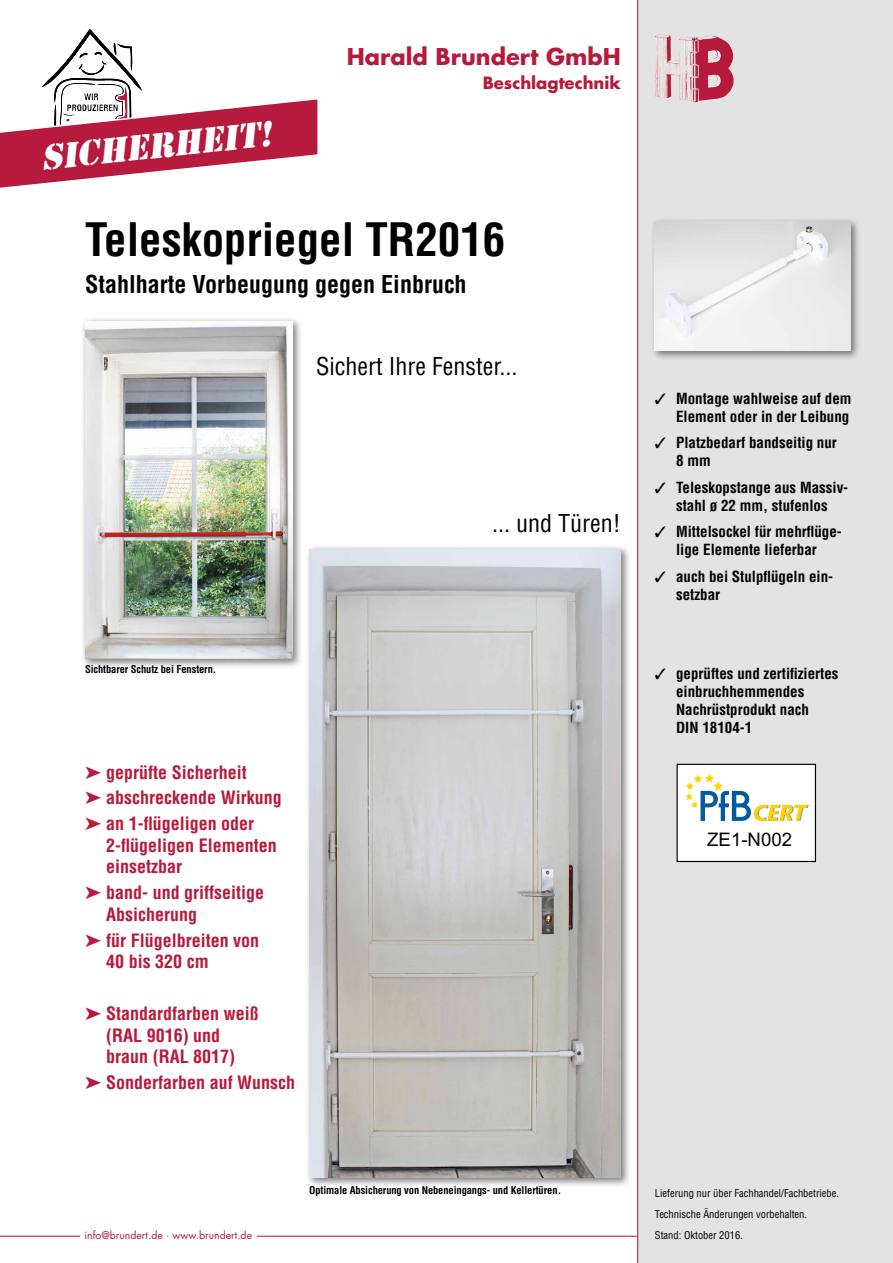
<style>
.page{position:relative;width:893px;height:1263px;background:#fff}
.page>*{position:absolute;margin:0;border:0;box-sizing:border-box;transform-origin:0 0}
.t1{font:700 condensed 45px "Helvetica";color:#000}
.t2{font:italic 33px "Stencil";color:#fff}
.t3{font:700 condensed 24px "Helvetica";color:#000}
.t4{font:condensed 24px "Helvetica";color:#000}
.t5{font:700 22.5px "Futura";color:#b61a3d}
.t6{font:18.6px "Arial";color:#000}
.t7{font:700 condensed 18px/21.6px "Helvetica";color:#b61a3d}
.t8{font:700 16.5px "Futura";color:#b61a3d}
.t9{font:700 condensed 15px/18px "Helvetica";color:#000}
.t10{font:condensed 10.5px/21.1px "Helvetica";color:#000}
.t11{font:700 condensed 10.5px "Helvetica";letter-spacing:-.01em;color:#000}
.t12{font:10.5px "Futura";color:#b61a3d}
.t13{font:700 condensed 9.3px/11.1px "Helvetica Neue";color:#000;text-align:center}
</style>
<div class="page">
<hr style="left:0;top:1236px;width:859px;height:1px;background:#b61a3d">
<div style="left:638px;top:0;width:255px;height:1263px;background:#e3e3e3"></div>
<hr style="left:637px;top:0;width:1px;height:1263px;background:#b61a3d">
<div style="left:651px;top:217px;width:209px;height:144px;background:#000;opacity:.5"></div>
<img style="left:655px;top:221px;width:195px;height:129px">
<div style="left:81px;top:317px;width:222px;height:352px;background:#000;opacity:.5"></div>
<img style="left:85px;top:321px;width:208px;height:337px">
<div style="left:80px;top:1229px;width:176px;height:18px;background:#fff"></div>
<img style="left:655px;top:34px;width:72px;height:68px">
<svg style="left:0;top:29px;width:318px;height:159px"></svg>
<div style="left:305px;top:545px;width:326px;height:643px;background:#000;opacity:.5"></div>
<img style="left:309px;top:549px;width:312px;height:629px">
<div style="left:677px;top:764px;width:138px;height:97px;background:#fff"></div>
<svg style="left:685px;top:774px;width:124px;height:47px"></svg>
<div style="left:676px;top:764px;width:140px;height:98px;border:1px solid #000"></div>
<p class="t13" style="left:67px;top:91px;width:53px">WIR<br>PRODUZIEREN</p>
<h2 class="t2" style="left:39px;top:137px;width:233px;rotate:-6deg">Sicherheit!</h2>
<h3 class="t5" style="left:347px;top:42px;width:276px">Harald Brundert GmbH</h3>
<p class="t8" style="left:483px;top:72px;width:140px">Beschlagtechnik</p>
<h1 class="t1" style="left:85px;top:212px;width:422px">Teleskopriegel TR2016</h1>
<h3 class="t3" style="left:85px;top:270px;width:383px">Stahlharte Vorbeugung gegen Einbruch</h3>
<h3 class="t4" style="left:316px;top:351px;width:203px">Sichert Ihre Fenster...</h3>
<p class="t11" style="left:85px;top:663px;width:133px">Sichtbarer Schutz bei Fenstern.</p>
<p class="t7" style="left:85px;top:759px;width:198px;line-height:25.8px">➤ geprüfte Sicherheit<br>➤ abschreckende Wirkung ➤ an 1-flügeligen oder</p>
<p class="t7" style="left:106px;top:834px;width:172px">2-flügeligen Elementen einsetzbar</p>
<p class="t7" style="left:106px;top:882px;width:160px;text-indent:-21px">➤ band- und griffseitige<br>Absicherung</p>
<p class="t7" style="left:106px;top:929px;width:154px;text-indent:-21px">➤ für Flügelbreiten von<br>40 bis 320 cm</p>
<p class="t7" style="left:106px;top:1002px;width:154px;text-indent:-21px">➤ Standardfarben weiß (RAL 9016) und braun (RAL 8017)</p>
<p class="t7" style="left:85px;top:1071px;width:212px">➤ Sonderfarben auf Wunsch</p>
<h3 class="t4" style="left:492px;top:509px;width:130px">... und Türen!</h3>
<p class="t9" style="left:655px;top:389px;width:198px;text-align:right">✓ Montage wahlweise auf dem<br>Element oder in der Leibung</p>
<p class="t9" style="left:676px;top:433px;width:162px;text-indent:-21px">✓ Platzbedarf bandseitig nur<br>8 mm</p>
<p class="t9" style="left:655px;top:478px;width:195px;text-align:center">✓ Teleskopstange aus Massiv&shy;stahl ø 22 mm, stufenlos</p>
<p class="t9" style="left:655px;top:522px;width:189px;text-align:center">✓ Mittelsockel für mehrflüge&shy;lige Elemente lieferbar</p>
<p class="t9" style="left:676px;top:567px;width:159px;text-indent:-21px">✓ auch bei Stulpflügeln ein&shy;setzbar</p>
<p class="t9" style="left:676px;top:664px;width:164px;text-indent:-21px">✓ geprüftes und zertifiziertes einbruchhemmendes<br>Nachrüstprodukt nach<br>DIN 18104-1</p>
<p class="t6" style="left:707px;top:828px;width:86px">ZE1-N002</p>
<p class="t12" style="left:84px;top:1228px;width:169px">info@brundert.de · www.brundert.de</p>
<p class="t11" style="left:309px;top:1184px;width:254px">Optimale Absicherung von Nebeneingangs- und Kellertüren.</p>
<p class="t10" style="left:655px;top:1182px;width:186px">Lieferung nur über Fachhandel/Fachbetriebe.<br>Technische Änderungen vorbehalten.<br>Stand: Oktober 2016.</p>
</div>
